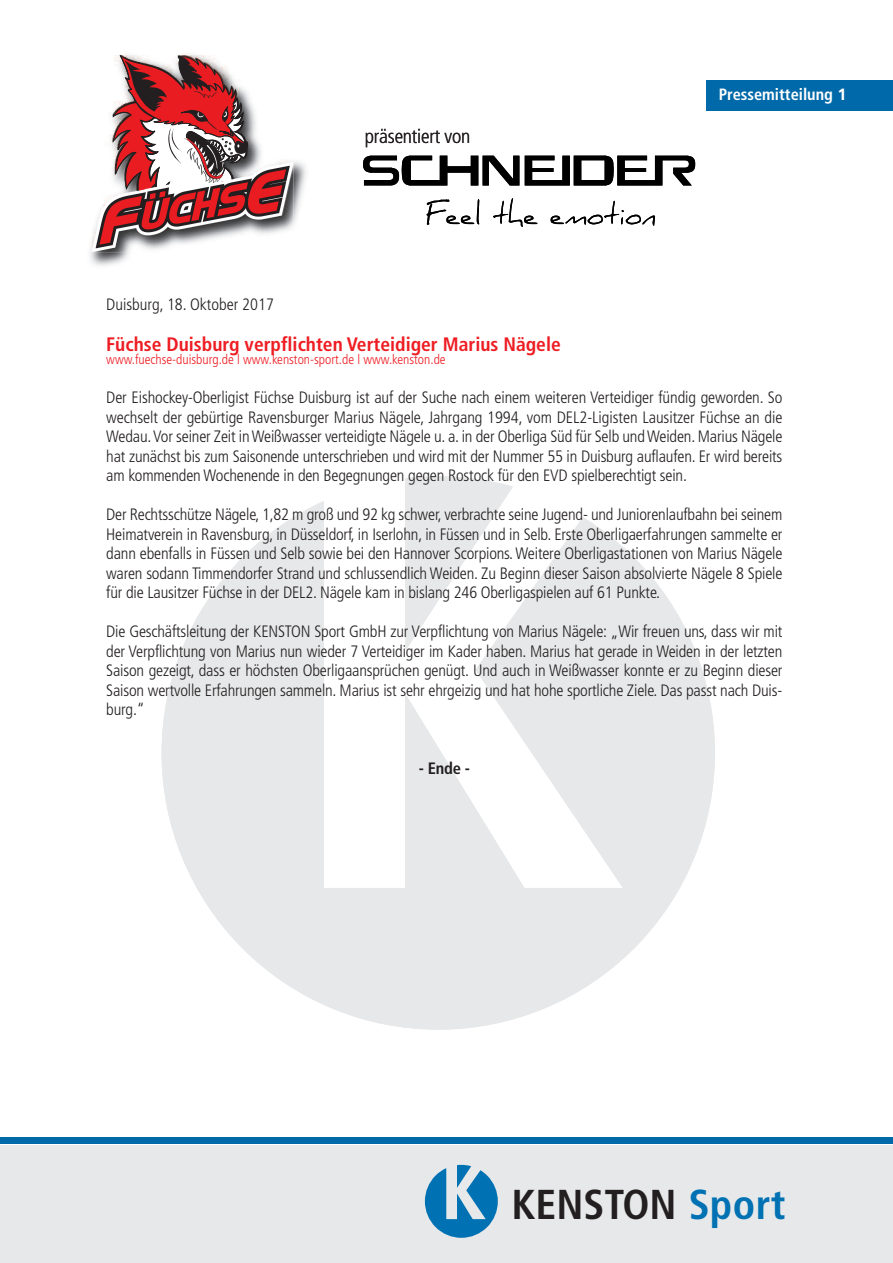
<style>
.page{position:relative;width:893px;height:1263px;background:#fff}
.page>*{position:absolute;margin:0;border:0;box-sizing:border-box;transform-origin:0 0}
.t1{font:700 condensed 41.85px "Frutiger";color:#231f20}
.t2{font:300 condensed 19.95px "Frutiger";letter-spacing:-.01em;color:#231f20}
.t3{font:700 condensed 19.5px "Frutiger";color:#ee1d23}
.t4{font:300 condensed 16.5px/19.5px "Frutiger";letter-spacing:-.01em;color:#231f20;text-align:justify}
.t5{font:700 condensed 16.5px "Frutiger";color:#231f20}
.t6{font:700 condensed 16.35px "Frutiger";color:#fff}
.t7{font:300 condensed 13.5px "Frutiger";color:#ee1d23}
.s1{font-stretch:normal}
.s2{color:#0071b3}
</style>
<div class="page">
<img style="left:90px;top:54px;width:216px;height:212px">
<div style="left:0;top:1145px;width:893px;height:118px;background:#e7e8e9"></div>
<svg style="left:405px;top:476px;width:108px;height:25px;background:#eaebeb"></svg>
<svg style="left:162px;top:501px;width:553px;height:529px;fill:#e7e8e9"></svg>
<div style="left:706px;top:81px;width:187px;height:30px;background:#0069a9"></div>
<svg style="left:425px;top:1165px;width:73px;height:73px"></svg>
<svg style="left:92px;top:55px;width:202px;height:197px"></svg>
<svg style="left:363px;top:155px;width:156px;height:31px"></svg>
<svg style="left:525px;top:155px;width:170px;height:31px"></svg>
<svg style="left:427px;top:199px;width:52px;height:26px"></svg>
<svg style="left:493px;top:198px;width:44px;height:29px"></svg>
<svg style="left:551px;top:201px;width:104px;height:25px"></svg>
<div style="left:0;top:1138px;width:893px;height:6px;background:#0069a9"></div>
<p class="t2" style="left:365px;top:128px;width:107px">präsentiert von</p>
<p class="t6" style="left:719px;top:88px;width:129px">Pressemitteilung <span class="s1">1</span></p>
<p class="t4" style="left:106px;top:296px;width:169px">Duisburg, 18. Oktober 2017</p>
<p class="t3" style="left:106px;top:336px;width:456px">Füchse Duisburg verpflichten Verteidiger Marius Nägele</p>
<p class="t7" style="left:106px;top:354px;width:341px">www.fuechse-duisburg.de l www.kenston-sport.de l www.kenston.de</p>
<p class="t4" style="left:106px;top:389px;width:678px">Der Eishockey-Oberligist Füchse Duisburg ist auf der Suche nach einem weiteren Verteidiger fündig geworden. So wechselt der gebürtige Ravensburger Marius Nägele, Jahrgang 1994, vom DEL2-Ligisten Lausitzer Füchse an die Wedau.Vor seiner Zeit inWeißwasser verteidigte Nägele u. a. in der Oberliga Süd für Selb undWeiden. Marius Nägele hat zunächst bis zum Saisonende unterschrieben und wird mit der Nummer 55 in Duisburg auflaufen. Er wird bereits am kommenden Wochenende in den Begegnungen gegen Rostock für den EVD spielberechtigt sein.</p>
<p class="t4" style="left:106px;top:506px;width:678px">Der Rechtsschütze Nägele, 1,82 m groß und 92 kg schwer, verbrachte seine Jugend- und Juniorenlaufbahn bei seinem Heimatverein in Ravensburg, in Düsseldorf, in Iserlohn, in Füssen und in Selb. Erste Oberligaerfahrungen sammelte er dann ebenfalls in Füssen und Selb sowie bei den Hannover Scorpions.Weitere Oberligastationen von Marius Nägele waren sodann Timmendorfer Strand und schlussendlich Weiden. Zu Beginn dieser Saison absolvierte Nägele 8 Spiele für die Lausitzer Füchse in der DEL2. Nägele kam in bislang 246 Oberligaspielen auf 61 Punkte.</p>
<p class="t4" style="left:106px;top:623px;width:678px">Die Geschäftsleitung der KENSTON Sport GmbH zur Verpflichtung von Marius Nägele: „Wir freuen uns, dass wir mit der Verpflichtung von Marius nun wieder 7 Verteidiger im Kader haben. Marius hat gerade in Weiden in der letzten Saison gezeigt, dass er höchsten Oberligaansprüchen genügt. Und auch in Weißwasser konnte er zu Beginn dieser Saison wertvolle Erfahrungen sammeln. Marius ist sehr ehrgeizig und hat hohe sportliche Ziele. Das passt nach Duis&shy;burg.“</p>
<p class="t5" style="left:419px;top:761px;width:53px">- Ende -</p>
<h1 class="t1" style="left:511px;top:1188px;width:275px">KENSTON <span class="s2">Sport</span></h1>
</div>
